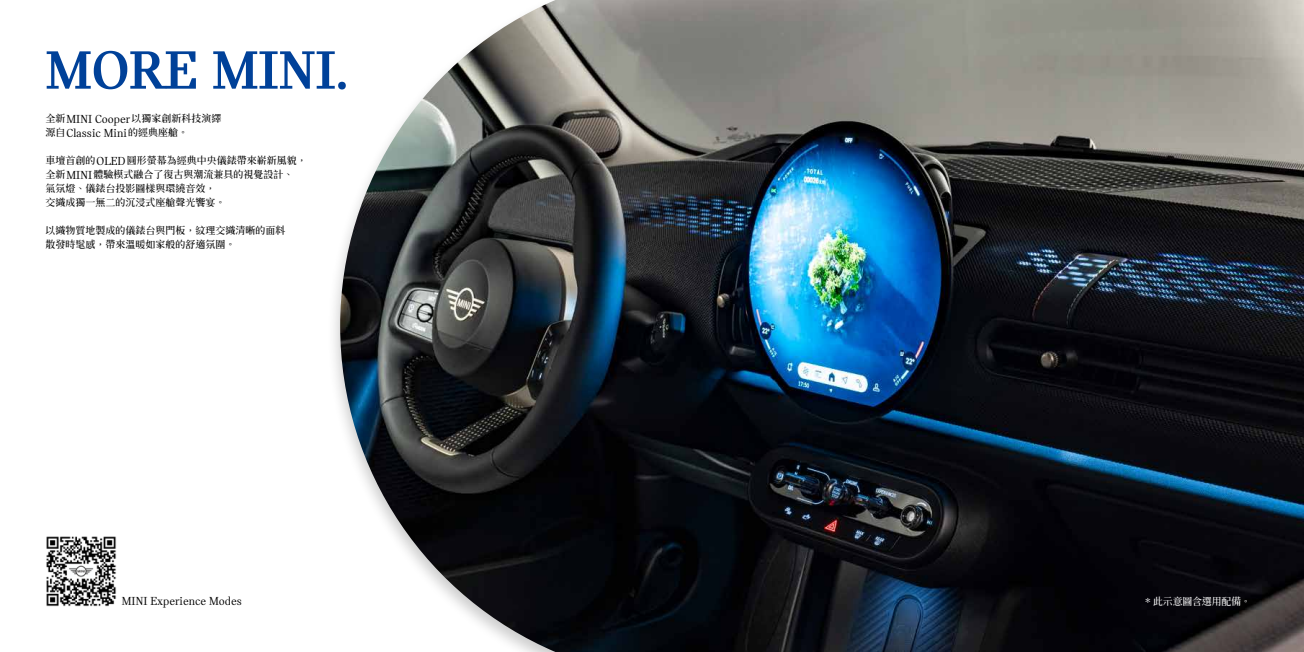
<style>
.page{position:relative;width:1304px;height:652px;background:#fff}
.page>*{position:absolute;margin:0;border:0;box-sizing:border-box;transform-origin:0 0}
.t1{font:700 57.6px "MINI Serif";color:#004199}
.t2{font:12px "MINI Serif";color:#000}
.t3{font:700 10px/14px "AR Std Song B5";color:#000}
.t4{font:700 10px "AR Std Song B5";letter-spacing:-.025em;color:#fff}
.s1{font-family:"MINI Serif";font-weight:400;font-size:12px}
.s2{font-family:"AR Std Song B5";font-weight:700;font-size:10px}
</style>
<div class="page">
<img style="left:340px;top:0;width:964px;height:652px">
<img style="left:46px;top:536px;width:70px;height:71px">
<h1 class="t1" style="left:45px;top:37px;width:305px">MORE MINI.</h1>
<p class="t3" style="left:45px;top:111px;width:178px">全新<span class="s1">MINI Cooper</span>以獨家創新科技演繹</p>
<p class="t2" style="left:45px;top:126px;width:144px"><span class="s2">源自</span>Classic Mini<span class="s2">的經典座艙。</span></p>
<p class="t3" style="left:45px;top:153px;width:263px">車壇首創的<span class="s1">OLED</span>圓形螢幕為經典中央儀錶帶來嶄新風貌，全新<span class="s1">MINI</span>體驗模式融合了復古與潮流兼具的視覺設計、<br>氣氛燈、儀錶台投影圖樣與環繞音效，<br>交織成獨一無二的沉浸式座艙聲光饗宴。</p>
<p class="t3" style="left:45px;top:223px;width:242px">以織物質地製成的儀錶台與門板，紋理交織清晰的面料散發時髦感，帶來溫暖如家般的舒適氛圍。</p>
<p class="t2" style="left:122px;top:594px;width:122px">MINI Experience Modes</p>
<p class="t4" style="left:1145px;top:597px;width:107px"><span class="s1">*</span> 此示意圖含選用配備。</p>
</div>
